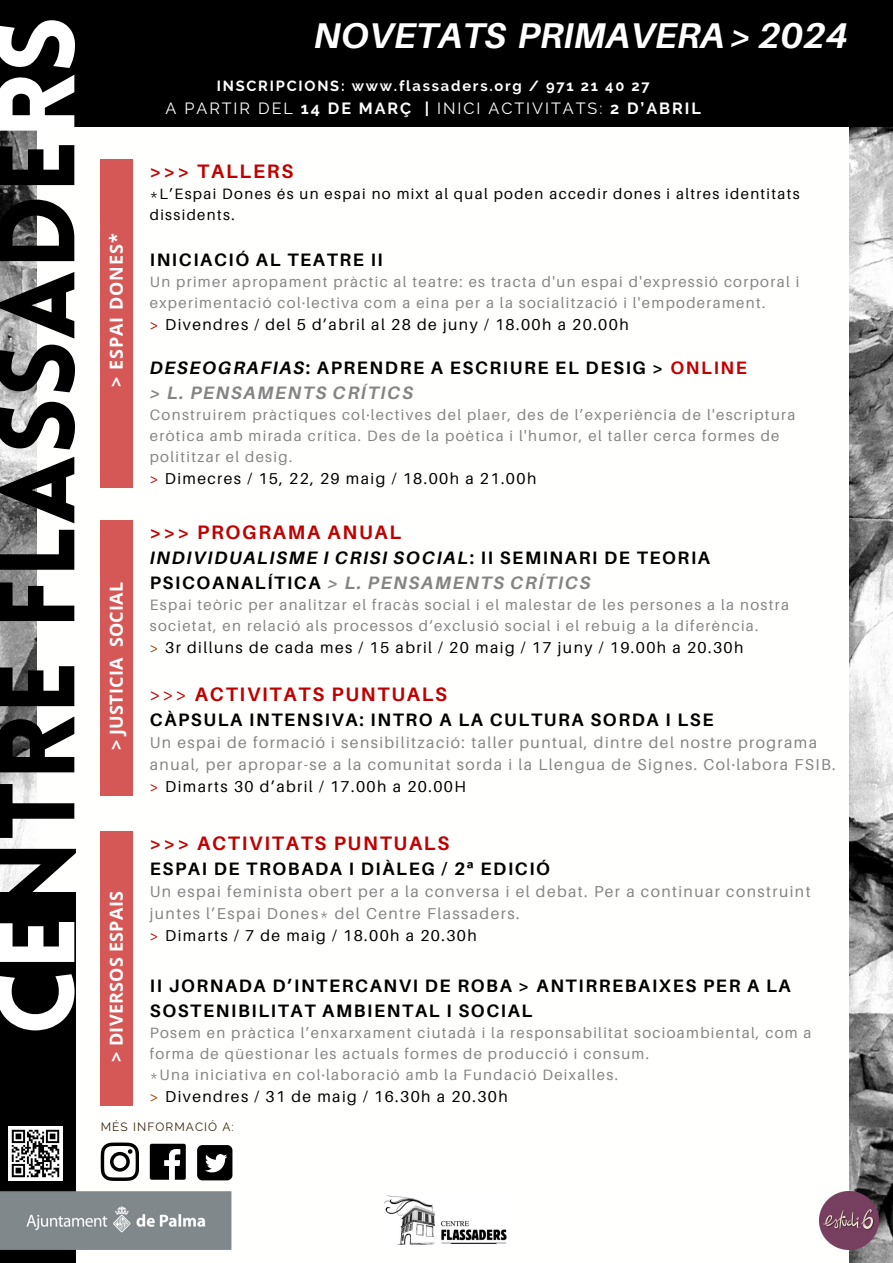
<style>
.page{position:relative;width:893px;height:1263px;background:#fff}
.page>*{position:absolute;margin:0;border:0;box-sizing:border-box;transform-origin:0 0}
.t1{font:900 108px "Lovelo";color:#000}
.t2{font:italic 700 35.78px "Aileron";color:#fff}
.t3{font:700 19.5px "Aileron";letter-spacing:.09em;color:#c00000}
.t4{font:700 18px/24.8px "Aileron";letter-spacing:.09em;color:#000}
.t5{font:700 18px "Open Sans";letter-spacing:.015em;color:#fff}
.t6{font:700 18px "Open Sans";letter-spacing:.05em;color:#fff}
.t7{font:16.12px "Raleway";letter-spacing:.12em;color:#fff}
.t8{font:15.75px/21.9px "Aileron";letter-spacing:.09em;color:#848484}
.t9{font:15.75px "Aileron";letter-spacing:.09em;color:#000}
.t10{font:15px/20.9px "Aileron";letter-spacing:.09em;color:#848484}
.t11{font:15px/20.9px "Aileron";letter-spacing:.09em;color:#000}
.t12{font:700 14.62px "Raleway";letter-spacing:.12em;color:#fff}
.t13{font:11.93px "Raleway";letter-spacing:.09em;color:#392711}
.s1{color:#fff}
.s2{font-weight:700}
.s3{color:#c00000}
.s4{font-style:italic}
.s5{font-style:italic;color:#848484}
.s6{color:#974806}
.s7{font-weight:400}
.s8{color:#000}
.s9{font-family:"Noto Sans"}
</style>
<div class="page">
<img style="left:0;top:126px;width:893px;height:1137px">
<div style="left:38px;top:35px;width:811px;height:1228px;background:#fffffe"></div>
<div style="left:0;top:0;width:893px;height:126px;background:#000"></div>
<img style="left:819px;top:1192px;width:59px;height:57px">
<img style="left:384px;top:1195px;width:123px;height:50px">
<div style="left:0;top:892px;width:75px;height:371px;background:#000"></div>
<img style="left:0;top:1191px;width:232px;height:58px">
<img style="left:9px;top:1127px;width:54px;height:54px">
<div style="left:101px;top:520px;width:32px;height:276px;background:#d55756"></div>
<div style="left:101px;top:159px;width:32px;height:329px;background:#d55756"></div>
<div style="left:101px;top:831px;width:32px;height:275px;background:#d55756"></div>
<svg style="left:101px;top:1142px;width:38px;height:39px"></svg>
<svg style="left:150px;top:1144px;width:36px;height:36px"></svg>
<div style="left:197px;top:1145px;width:35px;height:35px;background:#000;border-radius:5px"></div>
<svg style="left:205px;top:1154px;width:22px;height:18px"></svg>
<h4 class="t1" style="left:-7px;top:1035px;width:1021px;rotate:-90deg"><span class="s1">ce</span>ntre flassade<span class="s1">rs</span></h4>
<h4 class="t2" style="left:314px;top:13px;width:535px">NOVETATS PRIMAVERA &gt; 2024</h4>
<h3 class="t6" style="left:104px;top:387px;width:155px;rotate:-90deg">&gt; ESPAI DONES*</h3>
<p class="t5" style="left:104px;top:750px;width:170px;rotate:-90deg">&gt; JUSTICIA SOCIAL</p>
<p class="t5" style="left:104px;top:1061px;width:172px;rotate:-90deg">&gt; DIVERSOS ESPAIS</p>
<h3 class="t12" style="left:217px;top:77px;width:434px">INSCRIPCIONS: www.flassaders.org / 971 21 40 27</h3>
<h3 class="t7" style="left:165px;top:99px;width:537px">A PARTIR DEL <span class="s2">14 DE MARÇ |</span> INICI ACTIVITATS: <span class="s2">2 D’ABRIL</span></h3>
<h4 class="t3" style="left:150px;top:159px;width:145px">&gt;&gt;&gt; TALLERS</h4>
<h4 class="t11" style="left:150px;top:183px;width:651px">*L’Espai Dones és un espai no mixt al qual poden accedir dones i altres identitats dissidents.</h4>
<h4 class="t4" style="left:150px;top:247px;width:234px">INICIACIÓ AL TEATRE II</h4>
<h4 class="t10" style="left:150px;top:271px;width:651px">Un primer apropament pràctic al teatre: es tracta d'un espai d'expressió corporal i experimentació col·lectiva com a eina per a la socialització i l'empoderament.</h4>
<h4 class="t9" style="left:150px;top:315px;width:480px"><span class="s3">&gt;</span> Divendres / del 5 d’abril al 28 de juny / 18.00h a 20.00h</h4>
<h4 class="t4" style="left:150px;top:355px;width:598px"><span class="s4">DESEOGRAFIAS</span>: APRENDRE A ESCRIURE EL DESIG &gt; <span class="s3">ONLINE </span><span class="s5">&gt; L. PENSAMENTS CRÍTICS</span></h4>
<h4 class="t10" style="left:150px;top:404px;width:647px">Construirem pràctiques col·lectives del plaer, des de l’experiència de l'escriptura eròtica amb mirada crítica. Des de la poètica i l'humor, el taller cerca formes de polititzar el desig.</h4>
<h4 class="t9" style="left:150px;top:468px;width:388px"><span class="s3">&gt;</span> Dimecres / 15, 22, 29 maig / 18.00h a 21.00h</h4>
<h4 class="t3" style="left:150px;top:520px;width:253px">&gt;&gt;&gt; PROGRAMA ANUAL</h4>
<h4 class="t4" style="left:150px;top:545px;width:562px"><span class="s4">INDIVIDUALISME I CRISI SOCIAL</span>: II SEMINARI DE TEORIA<br>PSICOANALÍTICA <span class="s5">&gt; L. PENSAMENTS CRÍTICS</span></h4>
<h4 class="t10" style="left:150px;top:594px;width:641px">Espai teòric per analitzar el fracàs social i el malestar de les persones a la nostra societat, en relació als processos d‘exclusió social i el rebuig a la diferència.</h4>
<h4 class="t9" style="left:150px;top:637px;width:595px"><span class="s6">&gt;</span> 3r dilluns de cada mes / 15 abril / 20 maig / 17 juny / 19.00h a 20.30h</h4>
<p class="t3" style="left:150px;top:682px;width:299px"><span class="s7">&gt;&gt;&gt;</span> ACTIVITATS PUNTUALS</p>
<p class="t4" style="left:150px;top:707px;width:565px">CÀPSULA INTENSIVA: INTRO A LA CULTURA SORDA I LSE</p>
<p class="t8" style="left:150px;top:732px;width:687px">Un espai de formació i sensibilització: taller puntual, dintre del nostre programa anual, per apropar-se a la comunitat sorda i la Llengua de Signes. Col·labora FSIB. <span class="s3">&gt;</span> <span class="s8">Dimarts 30 d’abril / 17.00h a 20.00H</span></p>
<p class="t3" style="left:150px;top:831px;width:301px">&gt;&gt;&gt; ACTIVITATS PUNTUALS</p>
<p class="t4" style="left:150px;top:856px;width:402px">ESPAI DE TROBADA I DIÀLEG / 2<span class="s9">ª</span> EDICIÓ</p>
<p class="t8" style="left:150px;top:880px;width:662px">Un espai feminista obert per a la conversa i el debat. Per a continuar construint juntes l’Espai Dones* del Centre Flassaders.<br><span class="s3">&gt;</span> <span class="s8">Dimarts / 7 de maig / 18.00h a 20.30h</span></p>
<p class="t4" style="left:150px;top:973px;width:642px">II JORNADA D’INTERCANVI DE ROBA &gt; ANTIRREBAIXES PER A LA<br>SOSTENIBILITAT AMBIENTAL I SOCIAL</p>
<p class="t10" style="left:150px;top:1022px;width:663px">Posem en pràctica l’enxarxament ciutadà i la responsabilitat socioambiental, com a forma de qüestionar les actuals formes de producció i consum.<br>*Una iniciativa en col·laboració amb la Fundació Deixalles.</p>
<p class="t9" style="left:150px;top:1087px;width:359px"><span class="s6">&gt;</span> Divendres / 31 de maig / 16.30h a 20.30h</p>
<p class="t13" style="left:101px;top:1119px;width:135px">MÉS INFORMACIÓ A:</p>
</div>
